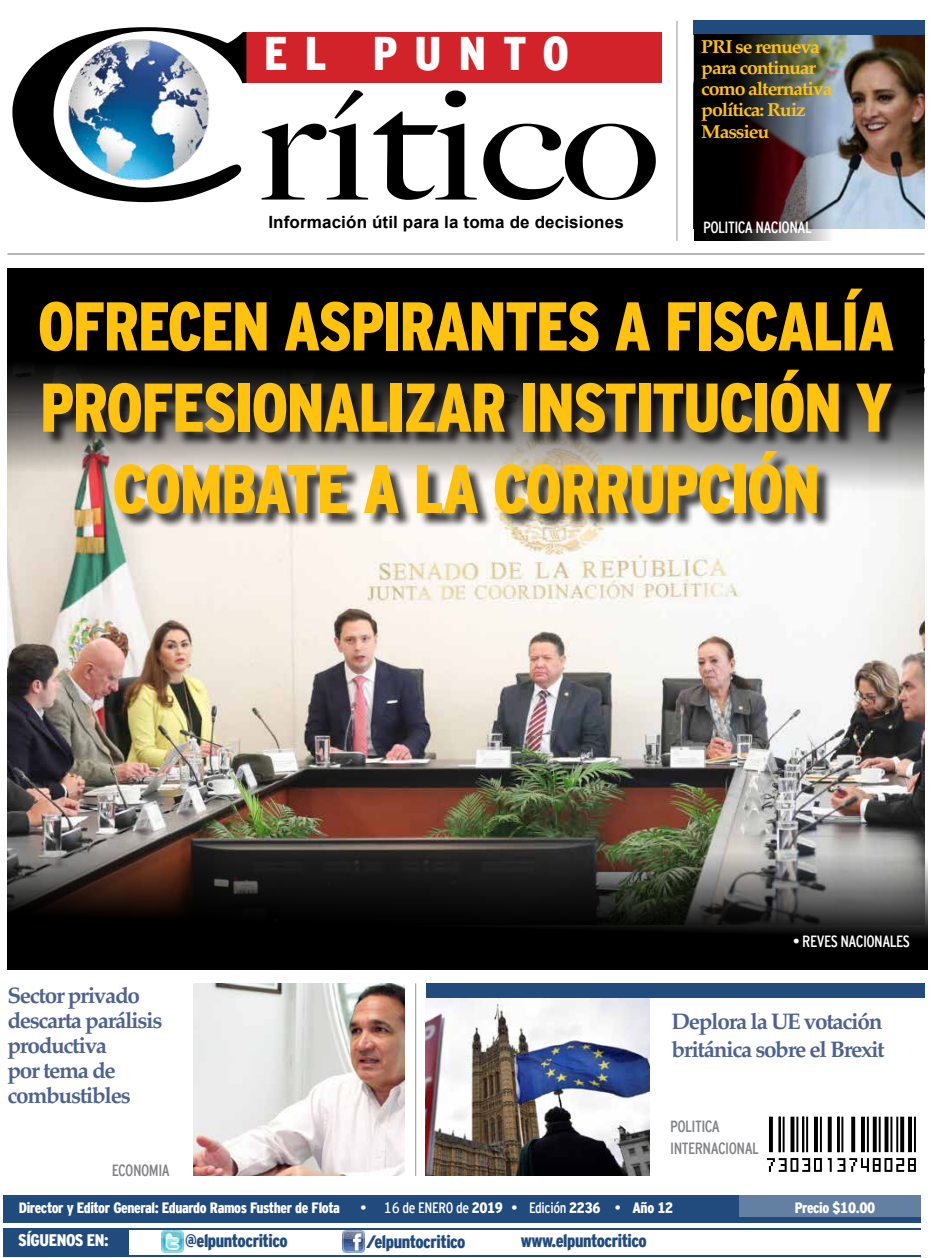
<style>
.page{position:relative;width:932px;height:1258px;background:#fff}
.page>*{position:absolute;margin:0;border:0;box-sizing:border-box;transform-origin:0 0}
.t1{font:900 68.75px/81.2px "Interstate Cond Mono";letter-spacing:-.025em;color:#ffc20e;text-align:center;scale:.95 1}
.t2{font:900 47.12px "Interstate Cond Mono";letter-spacing:.36em;color:#fff}
.t3{font:700 22.5px/25px "Palatino";letter-spacing:-.06em;color:#4e628e}
.t4{font:700 18.75px/21.2px "Palatino";letter-spacing:-.06em;color:#ffc20e;scale:1.04 1}
.t5{font:900 18px "Interstate Cond Mono";letter-spacing:-.025em;color:#214b7c}
.t6{font:700 16.88px "Arial";letter-spacing:.005em;color:#000}
.t7{font:900 16.75px "Interstate Cond Mono";letter-spacing:-.025em;color:#fff}
.t8{font:16.25px "Interstate Cond Mono";letter-spacing:-.035em;color:#fff}
.t9{font:16.25px/22px "Interstate Cond Mono";letter-spacing:-.035em;color:#808285}
.t10{font:900 15px "Interstate Cond Mono";letter-spacing:-.025em;color:#fff}
.t11{font:15px "Interstate Cond Mono";letter-spacing:-.02em;color:#fff}
.s1{font-weight:900}
.s2{color:#214b7c}
</style>
<div class="page">
<img style="left:7px;top:339px;width:917px;height:473px">
<img style="left:7px;top:812px;width:921px;height:158px">
<img style="left:868px;top:35px;width:56px;height:193px">
<svg style="left:7px;top:269px;width:916px;height:233px;background:#1d1c1b"></svg>
<hr style="left:3px;top:1255px;width:918px;height:2px;background:#214b7c">
<div style="left:4px;top:1195px;width:917px;height:27px;background:#214b7c"></div>
<hr style="left:7px;top:254px;width:917px;height:1px;background:#6d6e71">
<div style="left:3px;top:1229px;width:126px;height:28px;background:#214b7c"></div>
<hr style="left:3px;top:1228px;width:918px;height:1px;background:#214b7c">
<div style="left:739px;top:1195px;width:182px;height:22px;background:#6380a3"></div>
<svg style="left:767px;top:1117px;width:149px;height:55px"></svg>
<div style="left:244px;top:32px;width:418px;height:51px;background:#d2232a"></div>
<img style="left:12px;top:27px;width:234px;height:175px">
<svg style="left:262px;top:90px;width:394px;height:110px"></svg>
<img style="left:162px;top:1231px;width:21px;height:21px">
<img style="left:343px;top:1231px;width:22px;height:22px">
<div style="left:693px;top:20px;width:231px;height:15px;background:#214b7c"></div>
<img style="left:194px;top:983px;width:210px;height:193px">
<img style="left:426px;top:998px;width:223px;height:177px">
<div style="left:426px;top:983px;width:498px;height:15px;background:#214b7c"></div>
<hr style="left:415px;top:983px;width:1px;height:193px;background:#939598">
<hr style="left:677px;top:21px;width:1px;height:220px;background:#939598">
<img style="left:694px;top:35px;width:174px;height:206px">
<div style="left:42px;top:290px;width:867px;height:239px;background:#000;opacity:.75"></div>
<h2 class="t2" style="left:264px;top:27px;width:306px">EL PUNTO</h2>
<p class="t6" style="left:268px;top:211px;width:357px">Información útil para la toma de decisiones</p>
<p class="t4" style="left:701px;top:35px;width:128px">PRI se renueva para continuar como alternativa política: Ruiz<br>Massieu</p>
<p class="t8" style="left:703px;top:218px;width:110px">POLITICA NACIONAL</p>
<h1 class="t1" style="left:38px;top:285px;width:903px">OFRECEN ASPIRANTES A FISCALÍA<br>PROFESIONALIZAR INSTITUCIÓN Y<br>COMBATE A LA CORRUPCIÓN</h1>
<p class="t3" style="left:8px;top:982px;width:156px">Sector privado descarta parálisis productiva<br>por tema de combustibles</p>
<p class="t9" style="left:112px;top:1159px;width:59px">ECONOMIA</p>
<p class="t8" style="left:793px;top:932px;width:118px">• REVES NACIONALES</p>
<p class="t3" style="left:671px;top:1007px;width:215px;line-height:27.5px">Deplora la UE votación británica sobre el Brexit</p>
<p class="t9" style="left:670px;top:1115px;width:90px">POLITICA<br>INTERNACIONAL</p>
<p class="t10" style="left:19px;top:1200px;width:323px">Director y Editor General: Eduardo Ramos Fusther de Flota</p>
<p class="t11" style="left:360px;top:1199px;width:314px">• 16 de ENERO de <span class="s1">2019</span> • Edición <span class="s1">2236</span> • <span class="s1">Año 12</span></p>
<p class="t10" style="left:795px;top:1200px;width:82px">Precio $10.00</p>
<p class="t7" style="left:18px;top:1231px;width:96px">SÍGUENOS EN:<span class="s2">:</span></p>
<p class="t5" style="left:185px;top:1231px;width:104px">@elpuntocritico</p>
<p class="t5" style="left:366px;top:1231px;width:101px">/elpuntocritico</p>
<p class="t5" style="left:521px;top:1230px;width:128px">www.elpuntocritico</p>
</div>
